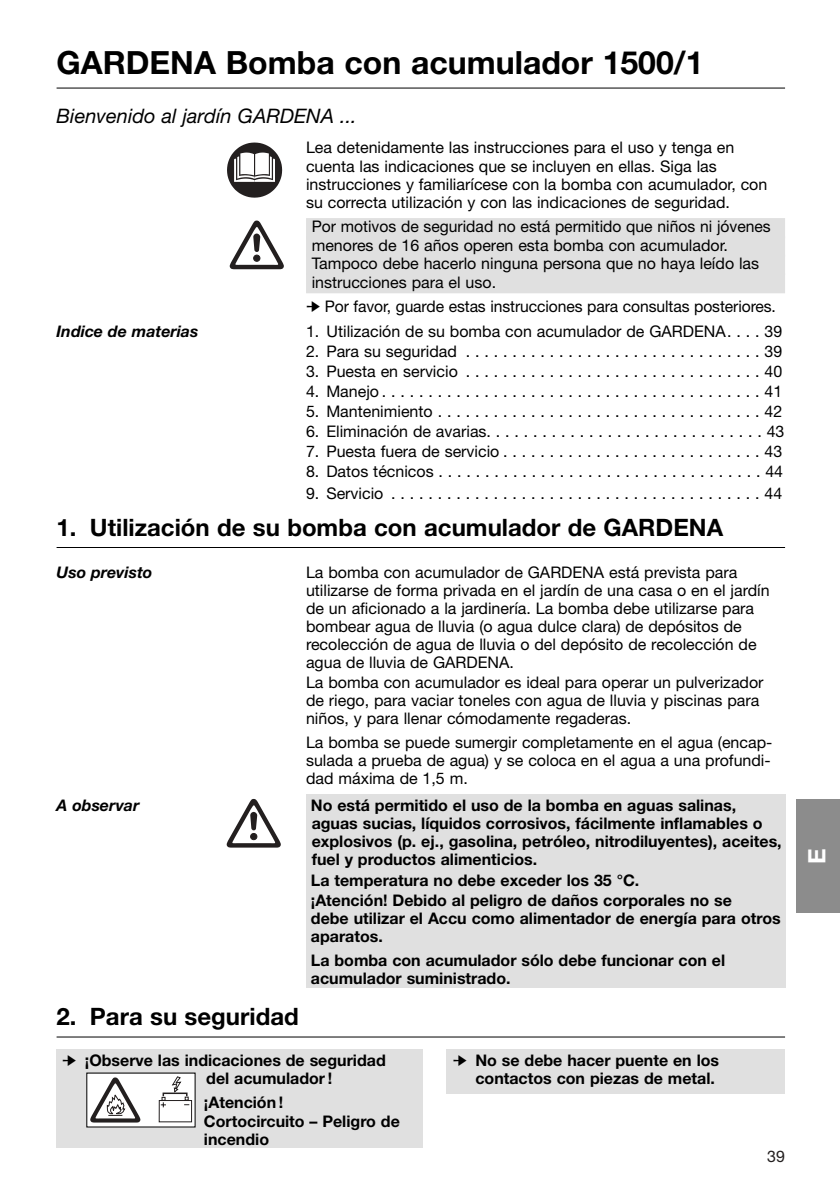
<style>
.page{position:relative;width:840px;height:1190px;background:#fff}
.page>*{position:absolute;margin:0;border:0;box-sizing:border-box;transform-origin:0 0}
.t1{font:700 32px "Helvetica Neue";color:#000}
.t2{font:700 24px "Helvetica Neue";color:#000}
.t3{font:700 24px "Helvetica Neue";color:#fff}
.t4{font:italic 20px "Helvetica Neue";color:#000}
.t5{font:16px/18px "Helvetica Neue";color:#000}
.t6{font:700 16px/18px "Helvetica Neue";color:#000}
.t7{font:italic 700 16px "Helvetica Neue";color:#000}
.t8{font:16px "Helvetica Neue";color:#231f1f}
</style>
<div class="page">
<div style="left:796px;top:799px;width:44px;height:114px;background:#8c8c8c"></div>
<div style="left:306px;top:795px;width:479px;height:193px;background:#e0e0e0"></div>
<div style="left:57px;top:1049px;width:366px;height:99px;background:#e0e0e0"></div>
<div style="left:446px;top:1049px;width:339px;height:45px;background:#e0e0e0"></div>
<hr style="left:57px;top:88px;width:728px;height:1px;background:#000">
<svg style="left:229px;top:221px;width:55px;height:48px"></svg>
<svg style="left:226px;top:799px;width:55px;height:49px"></svg>
<svg style="left:227px;top:143px;width:55px;height:55px"></svg>
<hr style="left:57px;top:1037px;width:728px;height:1px;background:#000">
<div style="left:306px;top:218px;width:479px;height:20px;background:#e0e0e0"></div>
<div style="left:306px;top:236px;width:479px;height:20px;background:#e0e0e0"></div>
<div style="left:306px;top:255px;width:479px;height:20px;background:#e0e0e0"></div>
<div style="left:306px;top:273px;width:479px;height:20px;background:#e0e0e0"></div>
<hr style="left:57px;top:547px;width:728px;height:1px;background:#000">
<div style="left:87px;top:1074px;width:108px;height:52px;background:#fff"></div>
<svg style="left:90px;top:1076px;width:102px;height:47px"></svg>
<h1 class="t1" style="left:57px;top:51px;width:648px">GARDENA Bomba con acumulador 1500/1</h1>
<p class="t4" style="left:57px;top:109px;width:302px">Bienvenido al jardín GARDENA ...</p>
<p class="t5" style="left:306px;top:140px;width:463px">Lea detenidamente las instrucciones para el uso y tenga en cuenta las indicaciones que se incluyen en ellas. Siga las instrucciones y familiarícese con la bomba con acumulador, con su correcta utilización y con las indicaciones de seguridad.</p>
<p class="t5" style="left:312px;top:219px;width:461px">Por motivos de seguridad no está permitido que niños ni jóvenes menores de 16 años operen esta bomba con acumulador.<br>Tampoco debe hacerlo ninguna persona que no haya leído las instrucciones para el uso.</p>
<p class="t5" style="left:306px;top:299px;width:471px">➔ Por favor, guarde estas instrucciones para consultas posteriores.</p>
<p class="t7" style="left:57px;top:326px;width:143px">Indice de materias</p>
<p class="t5" style="left:306px;top:324px;width:478px">1. Utilización de su bomba con acumulador de GARDENA. . . . 39</p>
<p class="t5" style="left:306px;top:344px;width:478px">2. Para su seguridad . . . . . . . . . . . . . . . . . . . . . . . . . . . . . . . . 39</p>
<p class="t5" style="left:306px;top:364px;width:478px">3. Puesta en servicio . . . . . . . . . . . . . . . . . . . . . . . . . . . . . . . . 40</p>
<p class="t5" style="left:306px;top:384px;width:478px">4. Manejo . . . . . . . . . . . . . . . . . . . . . . . . . . . . . . . . . . . . . . . . . 41</p>
<p class="t5" style="left:306px;top:404px;width:478px">5. Mantenimiento . . . . . . . . . . . . . . . . . . . . . . . . . . . . . . . . . . . 42</p>
<p class="t5" style="left:306px;top:424px;width:480px">6. Eliminación de avarias. . . . . . . . . . . . . . . . . . . . . . . . . . . . . . 43</p>
<p class="t5" style="left:306px;top:444px;width:478px">7. Puesta fuera de servicio . . . . . . . . . . . . . . . . . . . . . . . . . . . . 43</p>
<p class="t5" style="left:306px;top:464px;width:479px">8. Datos técnicos . . . . . . . . . . . . . . . . . . . . . . . . . . . . . . . . . . . 44</p>
<p class="t5" style="left:306px;top:486px;width:478px">9. Servicio . . . . . . . . . . . . . . . . . . . . . . . . . . . . . . . . . . . . . . . . 44</p>
<h2 class="t2" style="left:57px;top:519px;width:668px">1. Utilización de su bomba con acumulador de GARDENA</h2>
<p class="t7" style="left:57px;top:566px;width:97px">Uso previsto</p>
<p class="t5" style="left:306px;top:565px;width:465px">La bomba con acumulador de GARDENA está prevista para utilizarse de forma privada en el jardín de una casa o en el jardín de un aficionado a la jardinería. La bomba debe utilizarse para bombear agua de lluvia (o agua dulce clara) de depósitos de recolección de agua de lluvia o del depósito de recolección de agua de lluvia de GARDENA.</p>
<p class="t5" style="left:306px;top:675px;width:459px">La bomba con acumulador es ideal para operar un pulverizador de riego, para vaciar toneles con agua de lluvia y piscinas para niños, y para llenar cómodamente regaderas.</p>
<p class="t5" style="left:306px;top:735px;width:468px;text-align:justify">La bomba se puede sumergir completamente en el agua (encap&shy;sulada a prueba de agua) y se coloca en el agua a una profundi&shy;dad máxima de 1,5 m.</p>
<p class="t7" style="left:57px;top:799px;width:84px">A observar</p>
<p class="t6" style="left:311px;top:797px;width:472px">No está permitido el uso de la bomba en aguas salinas, aguas sucias, líquidos corrosivos, fácilmente inflamables o explosivos (p. ej., gasolina, petróleo, nitrodiluyentes), aceites, fuel y productos alimenticios.</p>
<p class="t6" style="left:311px;top:871px;width:423px;line-height:20.8px">La temperatura no debe exceder los 35 °C.<br>¡Atención! Debido al peligro de daños corporales no se</p>
<p class="t6" style="left:311px;top:911px;width:471px">debe utilizar el Accu como alimentador de energía para otros aparatos.</p>
<p class="t6" style="left:311px;top:953px;width:416px">La bomba con acumulador sólo debe funcionar con el acumulador suministrado.</p>
<h2 class="t2" style="left:57px;top:1008px;width:244px">2. Para su seguridad</h2>
<p class="t6" style="left:206px;top:1052px;width:181px;text-indent:-144px">➔ ¡Observe las indicaciones de seguridad del acumulador !</p>
<p class="t6" style="left:204px;top:1095px;width:197px">¡Atención !<br>Cortocircuito – Peligro de incendio</p>
<p class="t6" style="left:453px;top:1052px;width:268px;text-align:right">➔ No se debe hacer puente en los contactos con piezas de metal.</p>
<p class="t8" style="left:767px;top:1151px;width:19px">39</p>
<h2 class="t3" style="left:808px;top:864px;width:17px;rotate:-90deg">E</h2>
</div>
